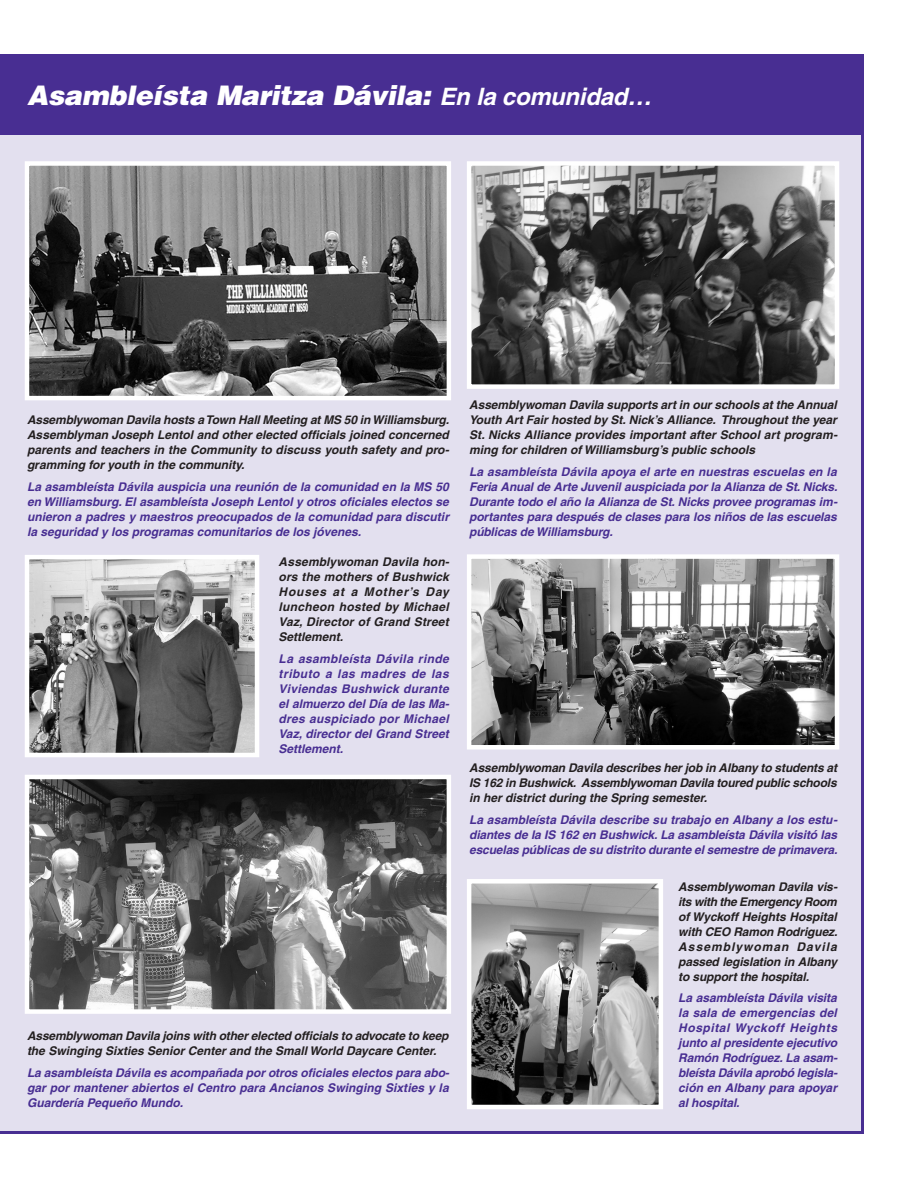
<style>
.page{position:relative;width:918px;height:1188px;background:#fff}
.page>*{position:absolute;margin:0;border:0;box-sizing:border-box;transform-origin:0 0}
.Caption_Spanish{font:italic 900 27px "Helvetica";letter-spacing:-.01em;color:#fff}
.t1{font:italic 700 12px/15px "Helvetica";color:#482e92;text-align:justify}
.t2{font:italic 700 12px/15px "Helvetica";color:#231f20;text-align:justify}
.s1{font-weight:700;font-size:24px}
</style>
<div class="page">
<div style="left:0;top:135px;width:864px;height:999px;background:#e3e0ef"></div>
<img style="left:30px;top:166px;width:416px;height:229px">
<div style="left:25px;top:161px;width:426px;height:239px;border:4px solid #fff"></div>
<img style="left:472px;top:166px;width:362px;height:218px">
<div style="left:467px;top:161px;width:372px;height:228px;border:4px solid #fff"></div>
<img style="left:30px;top:560px;width:224px;height:192px">
<div style="left:25px;top:555px;width:234px;height:202px;border:4px solid #fff"></div>
<img style="left:472px;top:559px;width:362px;height:186px">
<div style="left:467px;top:554px;width:372px;height:196px;border:4px solid #fff"></div>
<img style="left:30px;top:780px;width:416px;height:229px">
<div style="left:25px;top:775px;width:426px;height:239px;border:4px solid #fff"></div>
<img style="left:472px;top:884px;width:186px;height:220px">
<div style="left:467px;top:879px;width:196px;height:230px;border:4px solid #fff"></div>
<div style="left:0;top:54px;width:864px;height:81px;background:#482e92"></div>
<p class="Caption_Spanish" style="left:27px;top:78px;width:626px">Asambleísta Maritza Dávila: <span class="s1">En la comunidad…</span></p>
<p class="t2" style="left:27px;top:412px;width:424px">Assemblywoman Davila hosts a Town Hall Meeting at MS 50 in Williamsburg.<br>Assemblyman Joseph Lentol and other elected officials joined concerned parents and teachers in the Community to discuss youth safety and pro&shy;gramming for youth in the community.</p>
<p class="t1" style="left:27px;top:479px;width:424px">La asambleísta Dávila auspicia una reunión de la comunidad en la MS 50 en Williamsburg. El asambleísta Joseph Lentol y otros oficiales electos se unieron a padres y maestros preocupados de la comunidad para discutir la seguridad y los programas comunitarios de los jóvenes.</p>
<p class="t2" style="left:279px;top:554px;width:172px">Assemblywoman Davila hon&shy;ors the mothers of Bushwick Houses at a Mother’s Day luncheon hosted by Michael Vaz, Director of Grand Street Settlement.</p>
<p class="t1" style="left:279px;top:651px;width:172px">La asambleísta Dávila rinde tributo a las madres de las Viviendas Bushwick durante el almuerzo del Día de las Ma&shy;dres auspiciado por Michael Vaz, director del Grand Street Settlement.</p>
<p class="t2" style="left:27px;top:1028px;width:423px">Assemblywoman Davila joins with other elected officials to advocate to keep the Swinging Sixties Senior Center and the Small World Daycare Center.</p>
<p class="t1" style="left:27px;top:1065px;width:424px">La asambleísta Dávila es acompañada por otros oficiales electos para abo&shy;gar por mantener abiertos el Centro para Ancianos Swinging Sixties y la Guardería Pequeño Mundo.</p>
<p class="t2" style="left:469px;top:397px;width:370px">Assemblywoman Davila supports art in our schools at the Annual Youth Art Fair hosted by St. Nick’s Alliance. Throughout the year St. Nicks Alliance provides important after School art program&shy;ming for children of Williamsburg’s public schools</p>
<p class="t1" style="left:469px;top:464px;width:370px">La asambleísta Dávila apoya el arte en nuestras escuelas en la Feria Anual de Arte Juvenil auspiciada por la Alianza de St. Nicks.<br>Durante todo el año la Alianza de St. Nicks provee programas im&shy;portantes para después de clases para los niños de las escuelas públicas de Williamsburg.</p>
<p class="t2" style="left:469px;top:761px;width:370px">Assemblywoman Davila describes her job in Albany to students at IS 162 in Bushwick. Assemblywoman Davila toured public schools in her district during the Spring semester.</p>
<p class="t1" style="left:469px;top:812px;width:370px">La asambleísta Dávila describe su trabajo en Albany a los estu&shy;diantes de la IS 162 en Bushwick. La asambleísta Dávila visitó las escuelas públicas de su distrito durante el semestre de primavera.</p>
<p class="t2" style="left:678px;top:879px;width:161px">Assemblywoman Davila vis&shy;its with the Emergency Room of Wyckoff Heights Hospital with CEO Ramon Rodriguez.<br>Assemblywoman Davila passed legislation in Albany to support the hospital.</p>
<p class="t1" style="left:678px;top:990px;width:161px">La asambleísta Dávila visita la sala de emergencias del Hospital Wyckoff Heights junto al presidente ejecutivo Ramón Rodríguez. La asam&shy;bleísta Dávila aprobó legisla&shy;ción en Albany para apoyar al hospital.</p>
</div>
